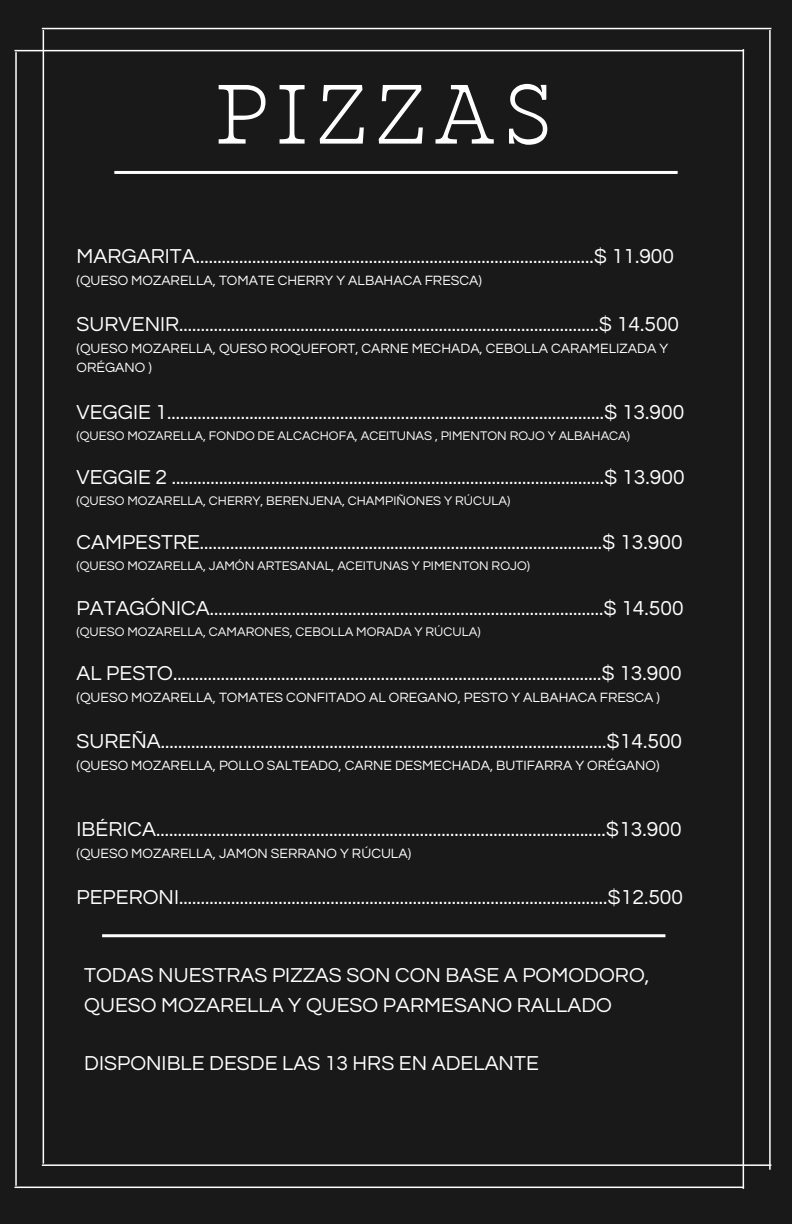
<style>
.page{position:relative;width:792px;height:1224px;background:#191919}
.page>*{position:absolute;margin:0;border:0;box-sizing:border-box;transform-origin:0 0}
.t1{font:300 90.6px "Tarif";letter-spacing:.095em;color:#fff}
.t2{font:21px/29.2px "Questrial";letter-spacing:.005em;color:#fff}
.t3{font:14px/19.5px "Questrial";letter-spacing:.005em;color:#fff}
.t4{font:13px "Questrial";letter-spacing:.005em;color:#fff}
</style>
<div class="page">
<hr style="left:114px;top:171px;width:564px;height:3px;background:#fff">
<hr style="left:42px;top:28px;width:729px;height:1px;background:#fff">
<hr style="left:15px;top:50px;width:729px;height:1px;background:#fff">
<hr style="left:42px;top:1164px;width:729px;height:2px;background:#fff">
<hr style="left:15px;top:1187px;width:729px;height:1px;background:#fff">
<hr style="left:43px;top:30px;width:1px;height:1134px;background:#fff">
<hr style="left:15px;top:52px;width:2px;height:1134px;background:#fff">
<hr style="left:769px;top:30px;width:2px;height:1140px;background:#fff">
<hr style="left:743px;top:49px;width:1px;height:1140px;background:#fff">
<hr style="left:102px;top:934px;width:563px;height:3px;background:#fff">
<p class="t1" style="left:216px;top:62px;width:338px">PIZZAS</p>
<p class="t2" style="left:77px;top:242px;width:599px">MARGARITA............................................................................................$ 11.900</p>
<p class="t3" style="left:77px;top:271px;width:407px">(QUESO MOZARELLA, TOMATE CHERRY Y ALBAHACA FRESCA)</p>
<p class="t2" style="left:77px;top:310px;width:604px">SURVENIR.................................................................................................$ 14.500</p>
<p class="t3" style="left:77px;top:339px;width:593px">(QUESO MOZARELLA, QUESO ROQUEFORT, CARNE MECHADA, CEBOLLA CARAMELIZADA Y<br>ORÉGANO )</p>
<p class="t2" style="left:77px;top:398px;width:609px">VEGGIE 1.....................................................................................................$ 13.900</p>
<h1 class="t4" style="left:77px;top:429px;width:555px">(QUESO MOZARELLA, FONDO DE ALCACHOFA, ACEITUNAS , PIMENTON ROJO Y ALBAHACA)</h1>
<p class="t2" style="left:77px;top:463px;width:610px">VEGGIE 2 ....................................................................................................$ 13.900</p>
<p class="t4" style="left:77px;top:494px;width:435px">(QUESO MOZARELLA, CHERRY, BERENJENA, CHAMPIÑONES Y RÚCULA)</p>
<p class="t2" style="left:77px;top:528px;width:608px">CAMPESTRE.............................................................................................$ 13.900</p>
<p class="t4" style="left:77px;top:560px;width:455px">(QUESO MOZARELLA, JAMÓN ARTESANAL, ACEITUNAS Y PIMENTON ROJO)</p>
<p class="t2" style="left:77px;top:594px;width:609px">PATAGÓNICA...........................................................................................$ 14.500</p>
<p class="t4" style="left:77px;top:625px;width:406px">(QUESO MOZARELLA, CAMARONES, CEBOLLA MORADA Y RÚCULA)</p>
<p class="t2" style="left:77px;top:659px;width:607px">AL PESTO...................................................................................................$ 13.900</p>
<p class="t3" style="left:77px;top:688px;width:585px">(QUESO MOZARELLA, TOMATES CONFITADO AL OREGANO, PESTO Y ALBAHACA FRESCA )</p>
<p class="t2" style="left:77px;top:727px;width:607px">SUREÑA.......................................................................................................$14.500</p>
<p class="t3" style="left:77px;top:756px;width:584px">(QUESO MOZARELLA, POLLO SALTEADO, CARNE DESMECHADA, BUTIFARRA Y ORÉGANO)</p>
<p class="t2" style="left:77px;top:815px;width:607px">IBÉRICA........................................................................................................$13.900</p>
<p class="t3" style="left:77px;top:844px;width:336px">(QUESO MOZARELLA, JAMON SERRANO Y RÚCULA)</p>
<p class="t2" style="left:77px;top:883px;width:608px">PEPERONI...................................................................................................$12.500</p>
<p class="t2" style="left:84px;top:961px;width:567px">TODAS NUESTRAS PIZZAS SON CON BASE A POMODORO,<br>QUESO MOZARELLA Y QUESO PARMESANO RALLADO</p>
<p class="t2" style="left:84px;top:1049px;width:456px">DISPONIBLE DESDE LAS 13 HRS EN ADELANTE</p>
</div>
